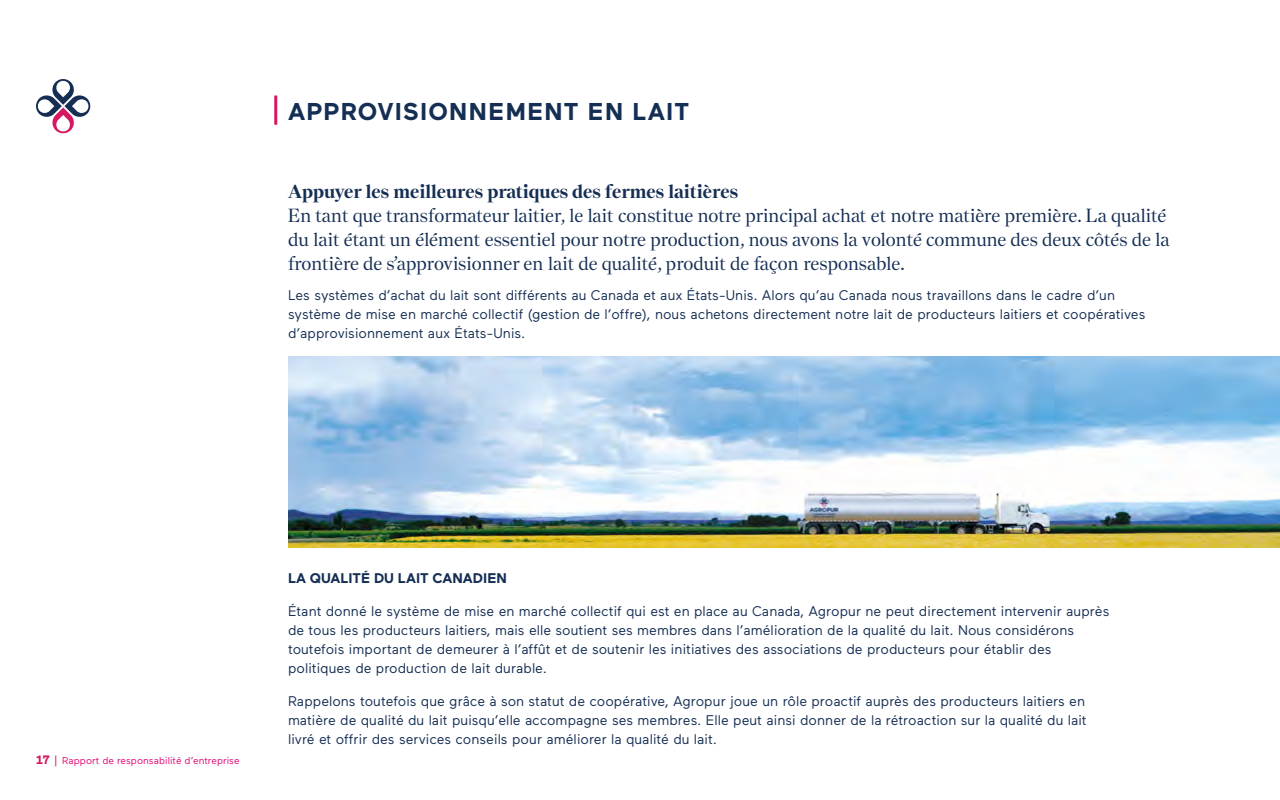
<style>
.page{position:relative;width:1280px;height:800px;background:#fff}
.page>*{position:absolute;margin:0;border:0;box-sizing:border-box;transform-origin:0 0}
.t1{font:700 24.3px "Maax";letter-spacing:.05em;color:#152e53}
.t2{font:19px/24px "Nantes";color:#152e53}
.t3{font:700 19px "Nantes";color:#152e53}
.t4{font:14px/19px "Maax";color:#152e53}
.t5{font:700 14px "Maax";color:#152e53}
.t6{font:10px "Maax";color:#e40375}
.s1{font-weight:700;font-size:12.1px;color:#d61861}
.s2{font-size:12.1px;color:#d61861}
</style>
<div class="page">
<svg style="left:36px;top:79px;width:55px;height:55px"></svg>
<hr style="left:274px;top:96px;width:3px;height:29px;background:#d61861">
<img style="left:288px;top:356px;width:992px;height:192px">
<h1 class="t1" style="left:288px;top:98px;width:403px">APPROVISIONNEMENT EN LAIT</h1>
<h2 class="t3" style="left:288px;top:180px;width:452px">Appuyer les meilleures pratiques des fermes laitières</h2>
<p class="t2" style="left:288px;top:204px;width:883px">En tant que transformateur laitier, le lait constitue notre principal achat et notre matière première. La qualité du lait étant un élément essentiel pour notre production, nous avons la volonté commune des deux côtés de la frontière de s’approvisionner en lait de qualité, produit de façon responsable.</p>
<p class="t4" style="left:288px;top:286px;width:859px">Les systèmes d’achat du lait sont différents au Canada et aux États-Unis. Alors qu’au Canada nous travaillons dans le cadre d’un système de mise en marché collectif (gestion de l’offre), nous achetons directement notre lait de producteurs laitiers et coopératives d’approvisionnement aux États-Unis.</p>
<p class="t6" style="left:36px;top:755px;width:205px"><span class="s1">17</span> <span class="s2">|</span> Rapport de responsabilité d’entreprise</p>
<p class="t5" style="left:288px;top:570px;width:221px">LA QUALITÉ DU LAIT CANADIEN</p>
<p class="t4" style="left:288px;top:602px;width:823px">Étant donné le système de mise en marché collectif qui est en place au Canada, Agropur ne peut directement intervenir auprès de tous les producteurs laitiers, mais elle soutient ses membres dans l’amélioration de la qualité du lait. Nous considérons toutefois important de demeurer à l’affût et de soutenir les initiatives des associations de producteurs pour établir des politiques de production de lait durable.</p>
<p class="t4" style="left:288px;top:692px;width:800px;text-align:justify">Rappelons toutefois que grâce à son statut de coopérative, Agropur joue un rôle proactif auprès des producteurs laitiers en matière de qualité du lait puisqu’elle accompagne ses membres. Elle peut ainsi donner de la rétroaction sur la qualité du lait livré et offrir des services conseils pour améliorer la qualité du lait.</p>
</div>
